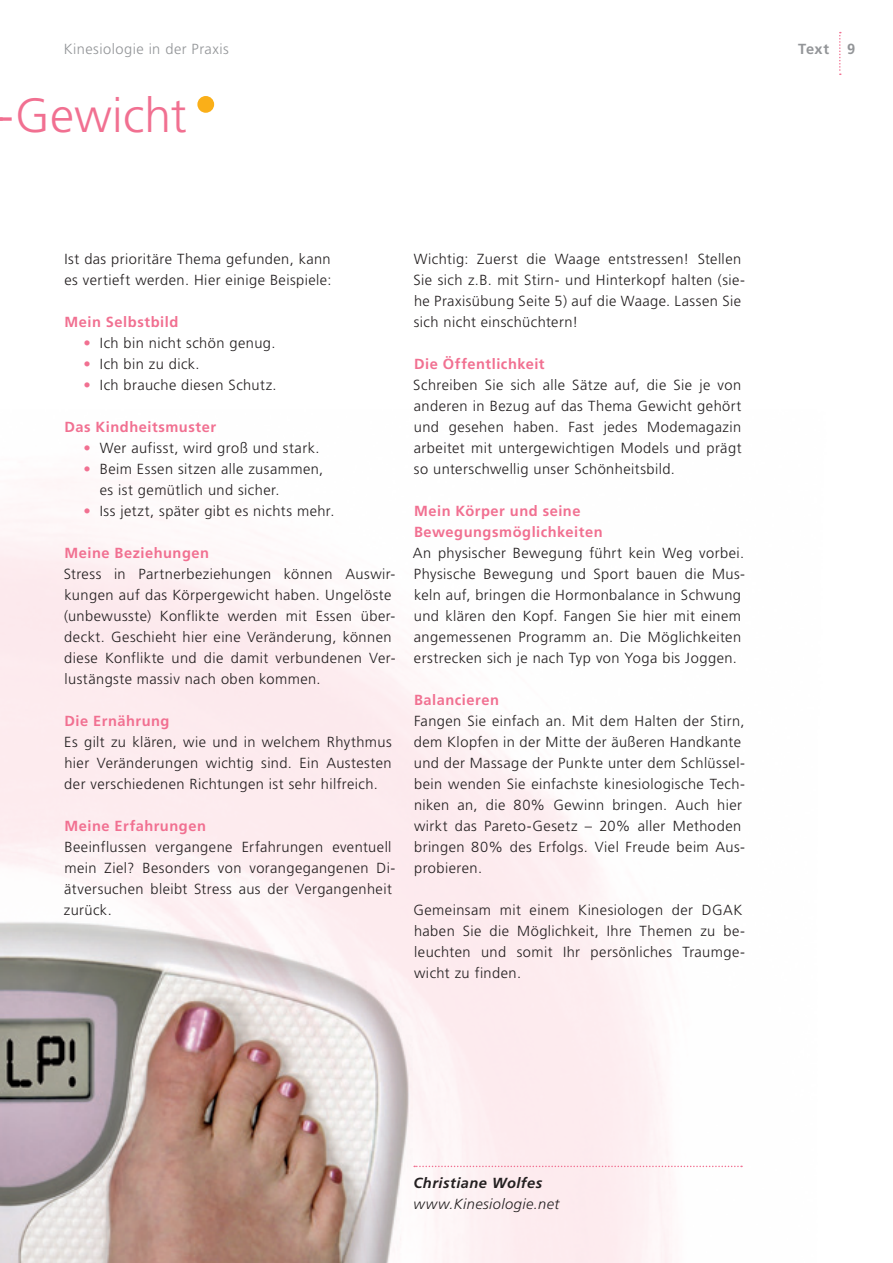
<style>
.page{position:relative;width:893px;height:1263px;background:#fff}
.page>*{position:absolute;margin:0;border:0;box-sizing:border-box;transform-origin:0 0}
.t1{font:300 48px "Frutiger LT Std";letter-spacing:.005em;color:#f17091}
.t2{font:300 14.7px/21px "Frutiger LT Std";letter-spacing:.03em;color:#231f20}
.t3{font:700 14.7px/21px "Frutiger LT Std";letter-spacing:.035em;color:#f17091}
.t4{font:300 14.7px "Frutiger LT Std";letter-spacing:.035em;color:#939598}
.t5{font:italic 300 14.7px "Frutiger LT Std";letter-spacing:.03em;color:#231f20}
.t6{font:italic 700 14.7px "Frutiger LT Std";letter-spacing:.035em;color:#231f20}
.t7{font:700 14.7px "Frutiger LT Std";color:#939598}
.s1{color:#f17091}
</style>
<div class="page">
<img style="left:0;top:515px;width:743px;height:748px">
<div style="left:197px;top:96px;width:17px;height:17px;background:#faaf18;border-radius:50%"></div>
<svg style="left:839px;top:32px;width:2px;height:43px"></svg>
<svg style="left:414px;top:1166px;width:328px;height:1px"></svg>
<p class="t4" style="left:64px;top:41px;width:167px">Kinesiologie in der Praxis</p>
<p class="t7" style="left:798px;top:40px;width:59px">Text 9</p>
<h1 class="t1" style="left:-3px;top:88px;width:191px">-Gewicht</h1>
<p class="t2" style="left:64px;top:249px;width:269px">Ist das prioritäre Thema gefunden, kann es vertieft werden. Hier einige Beispiele:</p>
<p class="t3" style="left:64px;top:311px;width:115px">Mein Selbstbild</p>
<p class="t2" style="left:84px;top:333px;width:193px"><span class="s1">•</span> Ich bin nicht schön genug.</p>
<p class="t2" style="left:84px;top:354px;width:118px"><span class="s1">•</span> Ich bin zu dick.</p>
<p class="t2" style="left:84px;top:375px;width:195px"><span class="s1">•</span> Ich brauche diesen Schutz.</p>
<p class="t3" style="left:64px;top:416px;width:153px">Das Kindheitsmuster</p>
<p class="t2" style="left:84px;top:438px;width:237px"><span class="s1">•</span> Wer aufisst, wird groß und stark.</p>
<p class="t2" style="left:100px;top:459px;width:225px;text-indent:-16px"><span class="s1">•</span> Beim Essen sitzen alle zusammen, es ist gemütlich und sicher.</p>
<p class="t2" style="left:84px;top:501px;width:252px"><span class="s1">•</span> Iss jetzt, später gibt es nichts mehr.</p>
<p class="t3" style="left:64px;top:542px;width:146px">Meine Beziehungen</p>
<p class="t2" style="left:64px;top:564px;width:333px">Stress in Partnerbeziehungen können Auswir&shy;kungen auf das Körpergewicht haben. Ungelöste (unbewusste) Konflikte werden mit Essen über&shy;deckt. Geschieht hier eine Veränderung, können diese Konflikte und die damit verbundenen Ver&shy;lustängste massiv nach oben kommen.</p>
<p class="t3" style="left:64px;top:710px;width:107px">Die Ernährung</p>
<p class="t2" style="left:64px;top:732px;width:329px;text-align:justify">Es gilt zu klären, wie und in welchem Rhythmus hier Veränderungen wichtig sind. Ein Austesten der verschiedenen Richtungen ist sehr hilfreich.</p>
<p class="t3" style="left:64px;top:816px;width:143px">Meine Erfahrungen</p>
<p class="t2" style="left:64px;top:837px;width:333px">Beeinflussen vergangene Erfahrungen eventuell mein Ziel? Besonders von vorangegangenen Di&shy;ätversuchen bleibt Stress aus der Vergangenheit zurück.</p>
<p class="t2" style="left:413px;top:249px;width:333px">Wichtig: Zuerst die Waage entstressen! Stellen Sie sich z.B. mit Stirn- und Hinterkopf halten (sie&shy;he Praxisübung Seite 5) auf die Waage. Lassen Sie sich nicht einschüchtern!</p>
<p class="t3" style="left:414px;top:354px;width:132px">Die Öffentlichkeit</p>
<p class="t2" style="left:413px;top:375px;width:330px;text-align:justify">Schreiben Sie sich alle Sätze auf, die Sie je von anderen in Bezug auf das Thema Gewicht gehört und gesehen haben. Fast jedes Modemagazin arbeitet mit untergewichtigen Models und prägt so unterschwellig unser Schönheitsbild.</p>
<p class="t3" style="left:414px;top:501px;width:190px">Mein Körper und seine<br>Bewegungsmöglichkeiten</p>
<p class="t2" style="left:413px;top:543px;width:334px">An physischer Bewegung führt kein Weg vorbei.<br>Physische Bewegung und Sport bauen die Mus&shy;keln auf, bringen die Hormonbalance in Schwung und klären den Kopf. Fangen Sie hier mit einem angemessenen Programm an. Die Möglichkeiten erstrecken sich je nach Typ von Yoga bis Joggen.</p>
<p class="t3" style="left:414px;top:690px;width:87px">Balancieren</p>
<p class="t2" style="left:414px;top:711px;width:333px">Fangen Sie einfach an. Mit dem Halten der Stirn, dem Klopfen in der Mitte der äußeren Handkante und der Massage der Punkte unter dem Schlüssel&shy;bein wenden Sie einfachste kinesiologische Tech&shy;niken an, die 80% Gewinn bringen. Auch hier wirkt das Pareto-Gesetz – 20% aller Methoden bringen 80% des Erfolgs. Viel Freude beim Aus&shy;probieren.</p>
<p class="t2" style="left:413px;top:900px;width:333px">Gemeinsam mit einem Kinesiologen der DGAK haben Sie die Möglichkeit, Ihre Themen zu be&shy;leuchten und somit Ihr persönliches Traumge&shy;wicht zu finden.</p>
<p class="t6" style="left:413px;top:1174px;width:131px">Christiane Wolfes</p>
<p class="t5" style="left:413px;top:1196px;width:147px">www.Kinesiologie.net</p>
</div>
